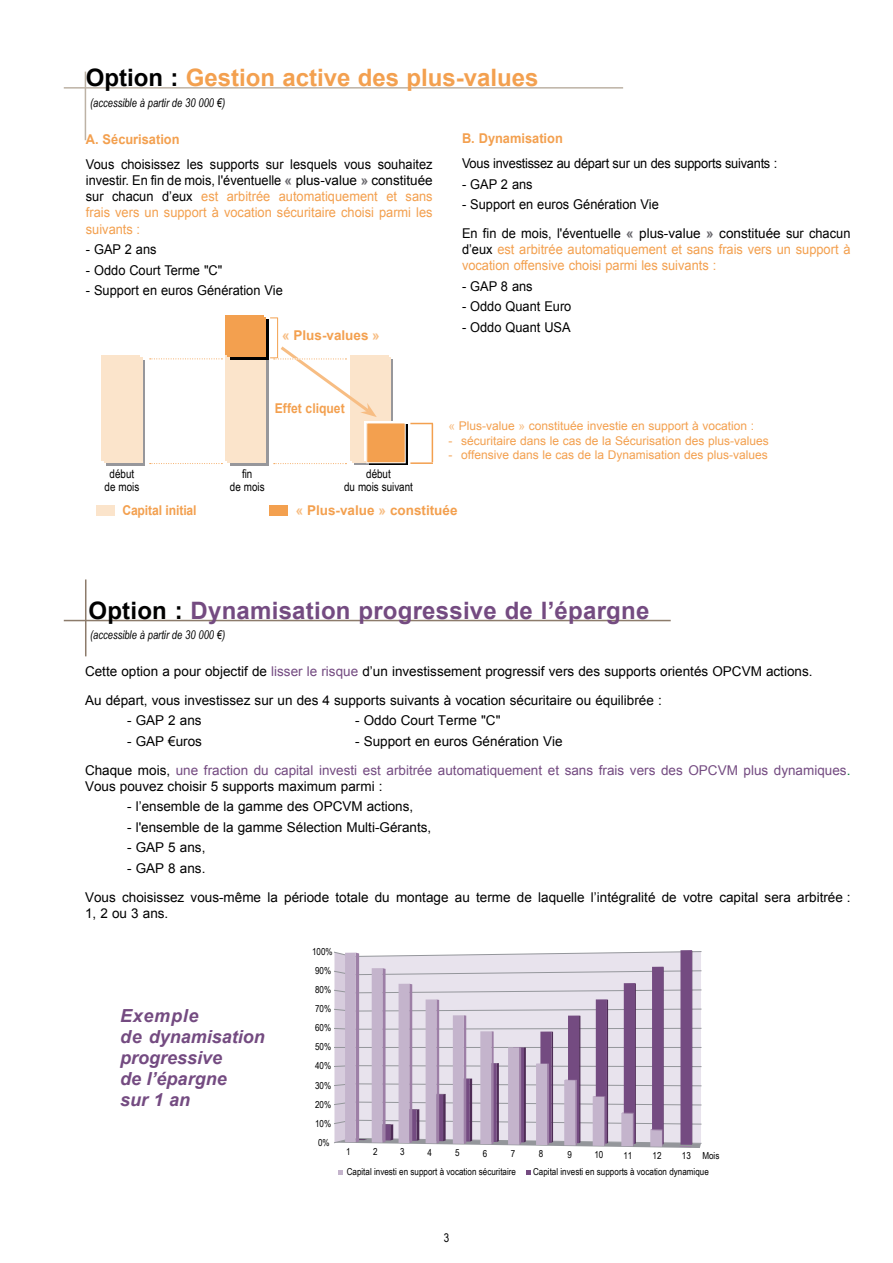
<style>
.page{position:relative;width:893px;height:1263px;background:#fff}
.page>*{position:absolute;margin:0;border:0;box-sizing:border-box;transform-origin:0 0}
.t1{font:700 24px "Arial";letter-spacing:.01em;color:#744b81}
.t2{font:700 24px "Arial";color:#f3a04f}
.t3{font:italic 700 18px/21px "Arial";color:#744b81}
.t4{font:13.5px/29px "Arial";color:#000}
.t5{font:13.5px/16.2px "Arial";color:#000;text-align:justify;scale:.95 1}
.t6{font:13.5px/29px "Arial";color:#744b81}
.t7{font:13.5px/16.2px "Arial";color:#f3a04f;scale:.95 1}
.t8{font:13.5px "Arial";letter-spacing:-.02em;color:#000;scale:.95 1}
.t9{font:700 13.5px "Arial";color:#f3a04f}
.t10{font:700 13.5px "Arial";color:#f3a04f;scale:.95 1}
.t11{font:700 13.5px "Arial";color:#f3a04f;scale:.9 1}
.t12{font:12px "Arial";color:#f3a04f}
.t13{font:italic 12px "Arial Narrow";color:#000;scale:.95 1}
.t14{font:12px/13.5px "Arial Narrow";color:#000;text-align:center}
.t15{font:9.6px "Arial Narrow";letter-spacing:.005em;color:#000}
.s1{color:#000}
.s2{font-weight:700;color:#68676c}
.s3{color:#f3a04f}
.s4{color:#f7bd83}
.s5{color:#744b81}
.s6{color:#008231}
</style>
<div class="page">
<div style="left:106px;top:360px;width:39px;height:105px;background:linear-gradient(to bottom,#fbe4cb,#fbe4cb)"></div>
<div style="left:102px;top:355px;width:38px;height:106px;background:#fbe4cb"></div>
<div style="left:104px;top:358px;width:38px;height:105px;background:#fbe4cb"></div>
<div style="left:230px;top:360px;width:38px;height:105px;background:#97979b"></div>
<div style="left:225px;top:355px;width:39px;height:106px;background:#fbe4cb"></div>
<div style="left:228px;top:358px;width:38px;height:105px;background:#fbe4cb"></div>
<div style="left:355px;top:360px;width:38px;height:105px;background:#97979b"></div>
<div style="left:350px;top:355px;width:39px;height:105px;background:#fbe4cb"></div>
<div style="left:352px;top:358px;width:39px;height:105px;background:#fbe4cb"></div>
<div style="left:230px;top:319px;width:38px;height:41px;background:#000"></div>
<div style="left:225px;top:316px;width:39px;height:39px;background:#f3a04f"></div>
<div style="left:228px;top:317px;width:38px;height:40px;background:#f3a04f"></div>
<svg style="left:369px;top:425px;width:38px;height:40px"></svg>
<div style="left:364px;top:421px;width:39px;height:39px;background:linear-gradient(to bottom,#fcead8,#fce9d5)"></div>
<div style="left:367px;top:423px;width:38px;height:40px;background:#f3a04f"></div>
<hr style="left:277px;top:318px;width:1px;height:40px;background:#f3a04f">
<svg style="left:150px;top:358px;width:72px;height:1px"></svg>
<svg style="left:150px;top:463px;width:72px;height:1px"></svg>
<svg style="left:270px;top:343px;width:107px;height:74px"></svg>
<svg style="left:274px;top:463px;width:72px;height:1px"></svg>
<div style="left:270px;top:505px;width:18px;height:10px;background:#f3a04f"></div>
<div style="left:96px;top:505px;width:18px;height:11px;background:#fbe4cb"></div>
<hr style="left:64px;top:87px;width:559px;height:2px;background:#bdb2a5">
<hr style="left:85px;top:72px;width:1px;height:68px;background:#bdb2a5">
<hr style="left:64px;top:620px;width:607px;height:1px;background:#8c7b6b">
<hr style="left:85px;top:579px;width:1px;height:77px;background:#8c7b6b">
<svg style="left:410px;top:423px;width:22px;height:1px"></svg>
<hr style="left:410px;top:462px;width:23px;height:2px;background:#f3a04f">
<hr style="left:432px;top:423px;width:1px;height:39px;background:#f3a04f">
<svg style="left:334px;top:950px;width:368px;height:198px;background:#c8bbcf"></svg>
<svg style="left:338px;top:1170px;width:5px;height:4px"></svg>
<svg style="left:526px;top:1170px;width:5px;height:4px"></svg>
<h1 class="t2" style="left:86px;top:62px;width:454px"><span class="s1">Option :</span> Gestion active des plus-values</h1>
<p class="t13" style="left:90px;top:95px;width:144px">(accessible à partir de 30 000 €)</p>
<p class="t10" style="left:86px;top:130px;width:100px">A. Sécurisation</p>
<p class="t5" style="left:86px;top:156px;width:366px">Vous choisissez les supports sur lesquels vous souhaitez investir. En fin de mois, l'éventuelle <span class="s2">«</span> plus-value <span class="s2">»</span> constituée sur chacun d’eux <span class="s3">est arbitrée automatiquement et sans frais vers un support à vocation sécuritaire choisi parmi les suivants :</span></p>
<p class="t5" style="left:86px;top:241px;width:76px">- GAP 2 ans</p>
<p class="t5" style="left:86px;top:262px;width:145px">- Oddo Court Terme "C"</p>
<p class="t5" style="left:86px;top:282px;width:209px">- Support en euros Génération Vie</p>
<p class="t9" style="left:282px;top:326px;width:99px"><span class="s4">«</span> Plus-values <span class="s4">»</span></p>
<p class="t10" style="left:462px;top:130px;width:108px">B. Dynamisation</p>
<p class="t8" style="left:462px;top:155px;width:333px">Vous investissez au départ sur un des supports suivants :</p>
<p class="t5" style="left:462px;top:176px;width:76px">- GAP 2 ans</p>
<p class="t5" style="left:462px;top:190px;width:410px;line-height:29px">- Support en euros Génération Vie<br>En fin de mois, l'éventuelle <span class="s2">«</span> plus-value <span class="s2">»</span> constituée sur chacun</p>
<p class="t7" style="left:462px;top:241px;width:410px"><span class="s1">d’eux</span> est arbitrée automatiquement et sans frais vers un support à vocation offensive choisi parmi les suivants :</p>
<p class="t5" style="left:462px;top:278px;width:76px">- GAP 8 ans</p>
<p class="t5" style="left:462px;top:299px;width:117px">- Oddo Quant Euro</p>
<p class="t5" style="left:462px;top:319px;width:116px">- Oddo Quant USA</p>
<p class="t11" style="left:275px;top:399px;width:79px">Effet cliquet</p>
<p class="t14" style="left:105px;top:466px;width:36px">début de mois</p>
<p class="t14" style="left:230px;top:466px;width:36px">fin<br>de mois</p>
<p class="t14" style="left:344px;top:466px;width:70px">début<br>du mois suivant</p>
<p class="t12" style="left:448px;top:418px;width:307px"><span class="s4">«</span> Plus-value <span class="s4">»</span> constituée investie en support à vocation :</p>
<p class="t12" style="left:448px;top:433px;width:322px">- sécuritaire dans le cas de la Sécurisation des plus-values</p>
<p class="t12" style="left:448px;top:447px;width:321px">- offensive dans le cas de la Dynamisation des plus-values</p>
<p class="t11" style="left:122px;top:502px;width:84px">Capital initial</p>
<p class="t9" style="left:296px;top:502px;width:163px"><span class="s4">«</span> Plus-value <span class="s4">»</span> constituée</p>
<h1 class="t1" style="left:88px;top:594px;width:562px"><span class="s1">Option :</span> Dynamisation progressive de l’épargne</h1>
<p class="t13" style="left:90px;top:626px;width:144px">(accessible à partir de 30 000 €)</p>
<p class="t4" style="left:85px;top:657px;width:729px">Cette option a pour objectif de <span class="s5">lisser le risque</span> d’un investissement progressif vers des supports orientés OPCVM actions.<br>Au départ, vous investissez sur un des 4 supports suivants à vocation sécuritaire ou équilibrée :</p>
<p class="t4" style="left:127px;top:706px;width:76px">- GAP 2 ans</p>
<p class="t4" style="left:355px;top:706px;width:147px">- Oddo Court Terme "C"</p>
<p class="t4" style="left:127px;top:727px;width:77px">- GAP €uros</p>
<p class="t6" style="left:85px;top:727px;width:767px;text-indent:270px"><span class="s1">- Support en euros Génération Vie<br>Chaque mois,</span> une fraction du capital investi est arbitrée automatiquement et sans frais vers des OPCVM plus dynamiques<span class="s6">.</span></p>
<p class="t4" style="left:85px;top:772px;width:299px">Vous pouvez choisir 5 supports maximum parmi :</p>
<p class="t4" style="left:127px;top:792px;width:288px">- l’ensemble de la gamme des OPCVM actions,</p>
<p class="t4" style="left:127px;top:813px;width:306px">- l'ensemble de la gamme Sélection Multi-Gérants,</p>
<p class="t4" style="left:127px;top:833px;width:80px">- GAP 5 ans,</p>
<p class="t4" style="left:85px;top:854px;width:767px;text-indent:42px">- GAP 8 ans.<br>Vous choisissez vous-même la période totale du montage au terme de laquelle l’intégralité de votre capital sera arbitrée :</p>
<p class="t4" style="left:85px;top:899px;width:85px">1, 2 ou 3 ans.</p>
<p class="t15" style="left:312px;top:945px;width:22px">100%</p>
<p class="t15" style="left:315px;top:964px;width:18px">90%</p>
<h2 class="t3" style="left:120px;top:1006px;width:146px">Exemple<br>de dynamisation progressive<br>de l’épargne<br>sur 1 an</h2>
<p class="t15" style="left:315px;top:983px;width:18px">80%</p>
<p class="t15" style="left:315px;top:1002px;width:18px">70%</p>
<p class="t15" style="left:315px;top:1021px;width:18px">60%</p>
<p class="t15" style="left:315px;top:1040px;width:18px">50%</p>
<p class="t15" style="left:315px;top:1059px;width:18px">40%</p>
<p class="t15" style="left:315px;top:1078px;width:18px">30%</p>
<p class="t15" style="left:315px;top:1097px;width:18px">20%</p>
<p class="t15" style="left:315px;top:1116px;width:18px">10%</p>
<p class="t15" style="left:318px;top:1135px;width:13px">0%</p>
<p class="t15" style="left:346px;top:1144px;width:6px">1</p>
<p class="t15" style="left:373px;top:1144px;width:6px">2</p>
<p class="t15" style="left:400px;top:1145px;width:6px">3</p>
<p class="t15" style="left:427px;top:1145px;width:6px">4</p>
<p class="t15" style="left:455px;top:1146px;width:6px">5</p>
<p class="t15" style="left:483px;top:1146px;width:6px">6</p>
<p class="t15" style="left:511px;top:1146px;width:6px">7</p>
<p class="t15" style="left:539px;top:1147px;width:6px">8</p>
<p class="t15" style="left:567px;top:1147px;width:6px">9</p>
<p class="t15" style="left:594px;top:1148px;width:10px">10</p>
<p class="t15" style="left:623px;top:1148px;width:10px">11</p>
<p class="t15" style="left:653px;top:1148px;width:10px">12</p>
<p class="t15" style="left:682px;top:1149px;width:10px">13</p>
<p class="t15" style="left:702px;top:1148px;width:18px">Mois</p>
<p class="t15" style="left:347px;top:1165px;width:171px">Capital investi en support à vocation sécuritaire</p>
<p class="t15" style="left:533px;top:1165px;width:177px">Capital investi en supports à vocation dynamique</p>
</div>
